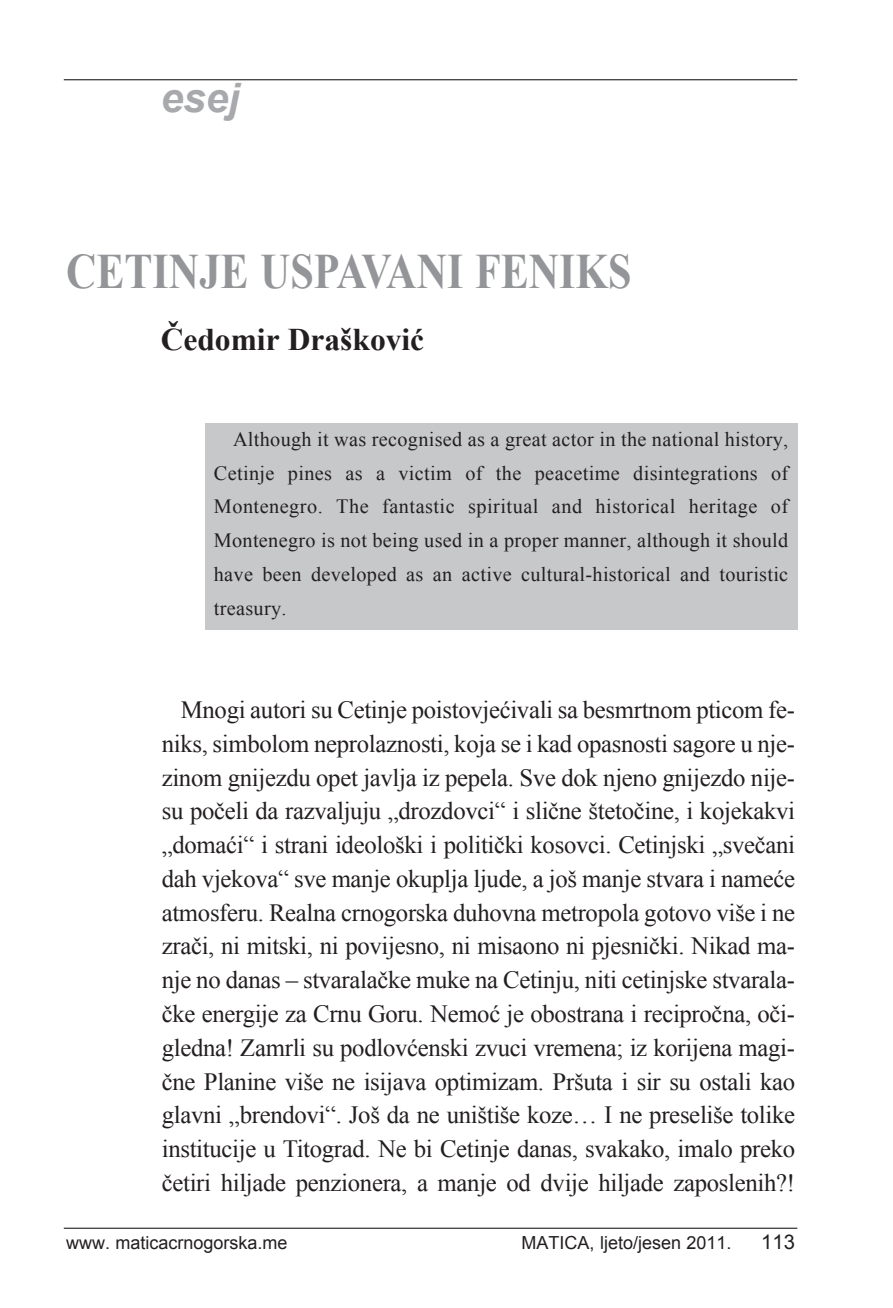
<style>
.page{position:relative;width:893px;height:1308px;background:#fff}
.page>*{position:absolute;margin:0;border:0;box-sizing:border-box;transform-origin:0 0}
.t1{font:700 49.5px "Times New Roman";color:#939598;scale:.85 1}
.t2{font:italic 700 40.5px "Arial";color:#a8a9ad}
.t3{font:700 31.5px "Times New Roman";color:#231f20}
.t4{font:24.75px/33.8px "Times New Roman";letter-spacing:-.015em;color:#231f20;text-align:justify}
.t5{font:20.25px/33.8px "Times New Roman";letter-spacing:.015em;color:#231f20;text-align:justify}
.t6{font:20.25px "Arial";color:#231f20}
.t7{font:18px "Arial";color:#231f20}
</style>
<div class="page">
<hr style="left:64px;top:1227px;width:733px;height:1px;background:#231f20">
<hr style="left:64px;top:79px;width:733px;height:1px;background:#231f20">
<div style="left:205px;top:423px;width:592px;height:207px;background:#c7c8ca"></div>
<h2 class="t2" style="left:161px;top:75px;width:80px">esej</h2>
<h1 class="t1" style="left:66px;top:243px;width:667px">CETINJE USPAVANI FENIKS</h1>
<p class="t3" style="left:161px;top:322px;width:265px">Čedomir Drašković</p>
<p class="t5" style="left:214px;top:422px;width:576px;text-indent:19px">Although it was recognised as a great actor in the national history, Cetinje pines as a victim of the peacetime disintegrations of Montenegro. The fantastic spiritual and historical heritage of Montenegro is not being used in a proper manner, although it should have been developed as an active cultural-historical and touristic treasury.</p>
<p class="t4" style="left:162px;top:693px;width:635px;text-indent:19px">Mnogi autori su Cetinje poistovjećivali sa besmrtnom pticom fe&shy;niks, simbolom neprolaznosti, koja se i kad opasnosti sagore u nje&shy;zinom gnijezdu opet javlja iz pepela. Sve dok njeno gnijezdo nije&shy;su počeli da razvaljuju „drozdovci“ i slične štetočine, i kojekakvi „domaći“ i strani ideološki i politički kosovci. Cetinjski „svečani dah vjekova“ sve manje okuplja ljude, a još manje stvara i nameće atmosferu. Realna crnogorska duhovna metropola gotovo više i ne zrači, ni mitski, ni povijesno, ni misaono ni pjesnički. Nikad ma&shy;nje no danas – stvaralačke muke na Cetinju, niti cetinjske stvarala&shy;čke energije za Crnu Goru. Nemoć je obostrana i recipročna, oči&shy;gledna! Zamrli su podlovćenski zvuci vremena; iz korijena magi&shy;čne Planine više ne isijava optimizam. Pršuta i sir su ostali kao glavni „brendovi“. Još da ne uništiše koze… I ne preseliše tolike institucije u Titograd. Ne bi Cetinje danas, svakako, imalo preko četiri hiljade penzionera, a manje od dvije hiljade zaposlenih?!</p>
<p class="t7" style="left:66px;top:1232px;width:223px">www. maticacrnogorska.me</p>
<p class="t7" style="left:521px;top:1232px;width:212px">MATICA, ljeto/jesen 2011.</p>
<p class="t6" style="left:761px;top:1231px;width:35px">113</p>
</div>
